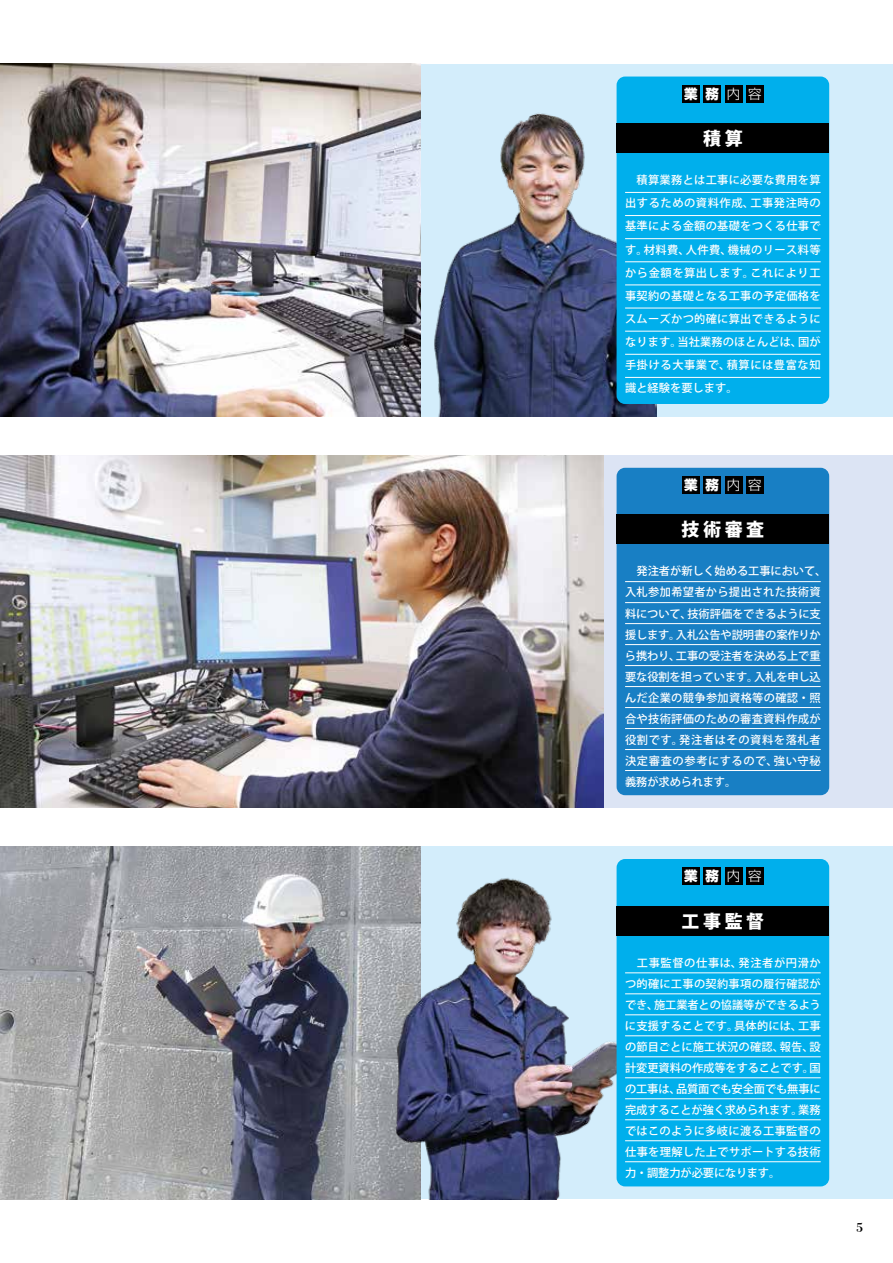
<style>
.page{position:relative;width:893px;height:1263px;background:#fff}
.page>*{position:absolute;margin:0;border:0;box-sizing:border-box;transform-origin:0 0}
.t1{font:800 18px "Koz Go Pro";letter-spacing:.2em;color:#fff}
.t2{font:800 13.5px "Shin Go Pro";color:#fff}
.t3{font:12px "Shuei Shogo M Std H";color:#000}
.t4{font:500 11.25px/21px "Koz Go Pro";letter-spacing:.015em;color:#fff;text-align:justify}
.s1{font-weight:300}
</style>
<div class="page">
<div style="left:0;top:64px;width:893px;height:353px;background:#d3edfb"></div>
<div style="left:0;top:455px;width:893px;height:353px;background:#dce4f4"></div>
<div style="left:0;top:846px;width:893px;height:353px;background:#d3edfb"></div>
<div style="left:617px;top:468px;width:212px;height:327px;background:#187fc4;border-radius:9px"></div>
<div style="left:682px;top:476px;width:17px;height:17px;background:#000"></div>
<div style="left:725px;top:476px;width:17px;height:17px;background:#000"></div>
<div style="left:704px;top:476px;width:17px;height:17px;background:#000"></div>
<div style="left:746px;top:476px;width:17px;height:17px;background:#000"></div>
<div style="left:617px;top:514px;width:212px;height:30px;background:#000"></div>
<img style="left:434px;top:77px;width:223px;height:339px">
<img style="left:0;top:455px;width:604px;height:353px">
<img style="left:0;top:846px;width:384px;height:353px">
<img style="left:0;top:64px;width:421px;height:353px">
<img style="left:384px;top:846px;width:282px;height:353px">
<div style="left:617px;top:77px;width:212px;height:327px;background:#00afec;border-radius:9px"></div>
<div style="left:682px;top:85px;width:17px;height:17px;background:#000"></div>
<div style="left:725px;top:85px;width:17px;height:17px;background:#000"></div>
<div style="left:704px;top:85px;width:17px;height:17px;background:#000"></div>
<div style="left:746px;top:85px;width:17px;height:17px;background:#000"></div>
<div style="left:617px;top:123px;width:212px;height:30px;background:#000"></div>
<hr style="left:625px;top:581px;width:196px;height:1px;background:#fff">
<hr style="left:625px;top:602px;width:196px;height:1px;background:#fff">
<hr style="left:625px;top:623px;width:196px;height:1px;background:#fff">
<hr style="left:625px;top:644px;width:196px;height:1px;background:#fff">
<hr style="left:625px;top:665px;width:196px;height:1px;background:#fff">
<hr style="left:625px;top:686px;width:196px;height:1px;background:#fff">
<hr style="left:625px;top:707px;width:196px;height:1px;background:#fff">
<hr style="left:625px;top:728px;width:196px;height:1px;background:#fff">
<hr style="left:625px;top:749px;width:196px;height:1px;background:#fff">
<hr style="left:625px;top:770px;width:196px;height:1px;background:#fff">
<div style="left:617px;top:859px;width:212px;height:327px;background:#00afec;border-radius:9px"></div>
<div style="left:682px;top:867px;width:17px;height:17px;background:#000"></div>
<div style="left:725px;top:867px;width:17px;height:17px;background:#000"></div>
<div style="left:704px;top:867px;width:17px;height:17px;background:#000"></div>
<div style="left:746px;top:867px;width:17px;height:17px;background:#000"></div>
<div style="left:617px;top:906px;width:212px;height:29px;background:#000"></div>
<hr style="left:625px;top:972px;width:196px;height:1px;background:#fff">
<hr style="left:625px;top:993px;width:196px;height:1px;background:#fff">
<hr style="left:625px;top:1014px;width:196px;height:1px;background:#fff">
<hr style="left:625px;top:1035px;width:196px;height:1px;background:#fff">
<hr style="left:625px;top:1056px;width:196px;height:1px;background:#fff">
<hr style="left:625px;top:1077px;width:196px;height:1px;background:#fff">
<hr style="left:625px;top:1098px;width:196px;height:1px;background:#fff">
<hr style="left:625px;top:1119px;width:196px;height:1px;background:#fff">
<hr style="left:625px;top:1140px;width:196px;height:1px;background:#fff">
<hr style="left:625px;top:1161px;width:196px;height:1px;background:#fff">
<hr style="left:625px;top:192px;width:196px;height:1px;background:#fff">
<hr style="left:625px;top:215px;width:196px;height:1px;background:#fff">
<hr style="left:625px;top:238px;width:196px;height:1px;background:#fff">
<hr style="left:625px;top:261px;width:196px;height:1px;background:#fff">
<hr style="left:625px;top:285px;width:196px;height:1px;background:#fff">
<hr style="left:625px;top:308px;width:196px;height:1px;background:#fff">
<hr style="left:625px;top:331px;width:196px;height:1px;background:#fff">
<hr style="left:625px;top:354px;width:196px;height:1px;background:#fff">
<hr style="left:625px;top:377px;width:196px;height:1px;background:#fff">
<p class="t2" style="left:684px;top:83px;width:79px">業務<span class="s1">内容</span></p>
<h1 class="t1" style="left:703px;top:127px;width:41px">積算</h1>
<p class="t4" style="left:625px;top:169px;width:197px;line-height:23.1px">　積算業務とは工事に必要な費用を算出するための資料作成、工事発注時の基準による金額の基礎をつくる仕事です。材料費、人件費、機械のリース料等から金額を算出します。これにより工事契約の基礎となる工事の予定価格をスムーズかつ的確に算出できるようになります。当社業務のほとんどは、国が手掛ける大事業で、積算には豊富な知識と経験を要します。</p>
<p class="t2" style="left:684px;top:474px;width:79px">業務<span class="s1">内容</span></p>
<h1 class="t1" style="left:681px;top:518px;width:84px">技術審査</h1>
<p class="t4" style="left:625px;top:561px;width:203px;text-align:left">　発注者が新しく始める工事において、入札参加希望者から提出された技術資料について、技術評価をできるように支援します。入札公告や説明書の案作りから携わり、工事の受注者を決める上で重要な役割を担っています。入札を申し込んだ企業の競争参加資格等の確認・照合や技術評価のための審査資料作成が役割です。発注者はその資料を落札者決定審査の参考にするので、強い守秘義務が求められます。</p>
<p class="t2" style="left:684px;top:865px;width:79px">業務<span class="s1">内容</span></p>
<h1 class="t1" style="left:681px;top:909px;width:84px">工事監督</h1>
<p class="t4" style="left:625px;top:953px;width:197px">　工事監督の仕事は、発注者が円滑かつ的確に工事の契約事項の履行確認ができ、施工業者との協議等ができるように支援することです。具体的には、工事の節目ごとに施工状況の確認、報告、設計変更資料の作成等をすることです。国の工事は、品質面でも安全面でも無事に完成することが強く求められます。業務ではこのように多岐に渡る工事監督の仕事を理解した上でサポートする技術力・調整力が必要になります。</p>
<p class="t3" style="left:856px;top:1219px;width:9px">5</p>
</div>
